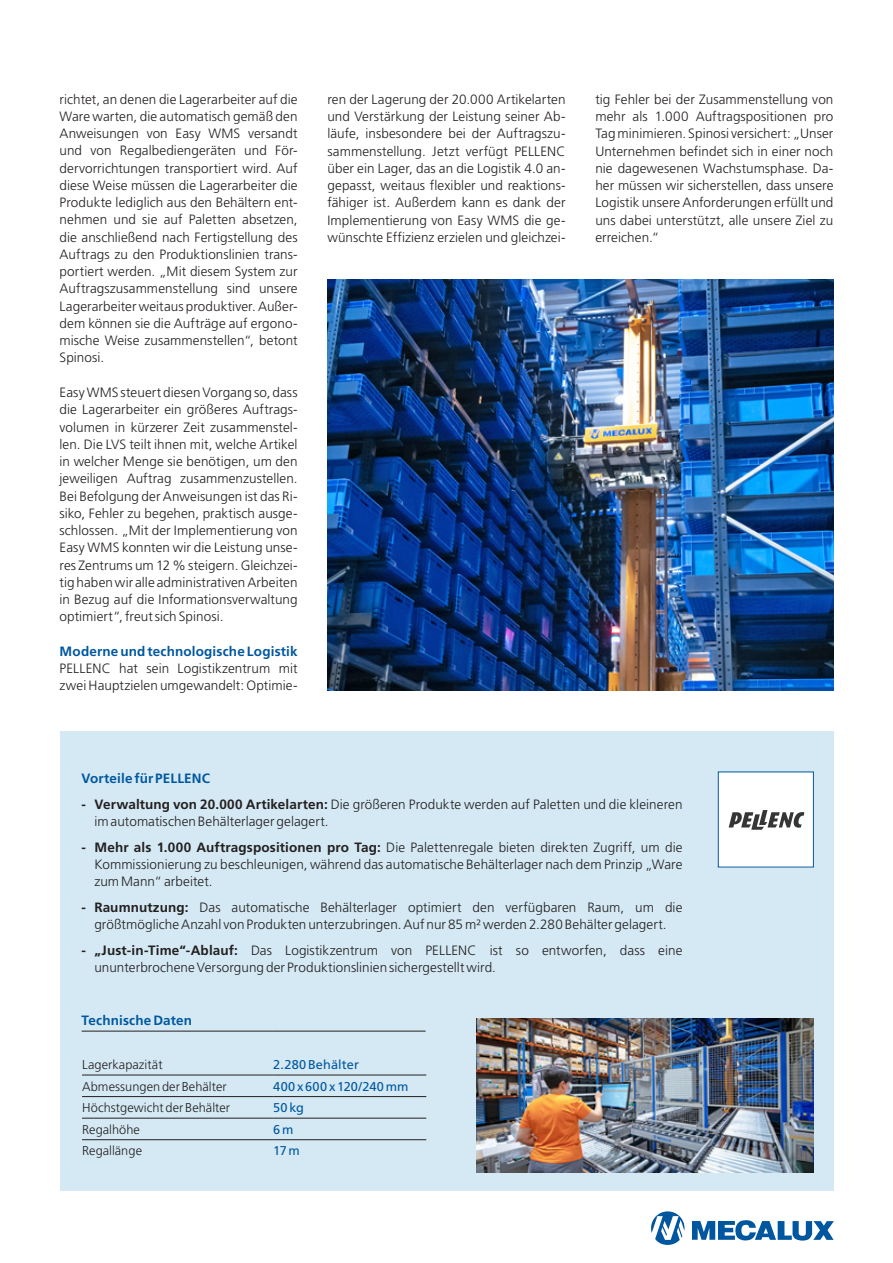
<style>
.page{position:relative;width:893px;height:1263px;background:#fff}
.page>*{position:absolute;margin:0;border:0;box-sizing:border-box;transform-origin:0 0}
.t1{font:300 13.5px/17.2px "Frutiger LT Std";letter-spacing:.005em;color:#231f20;text-align:justify}
.t2{font:700 13.5px "Frutiger LT Std";letter-spacing:.01em;color:#01579f}
.t3{font:300 12.75px "Frutiger LT Std";letter-spacing:.005em;color:#231f20}
.t4{font:12.75px "Frutiger LT Std";letter-spacing:.01em;color:#01579f}
.s1{font-weight:700}
</style>
<div class="page">
<img style="left:327px;top:280px;width:506px;height:410px">
<div style="left:60px;top:731px;width:773px;height:459px;background:#d4e9f3"></div>
<div style="left:718px;top:772px;width:95px;height:95px;background:#fff"></div>
<img style="left:728px;top:810px;width:77px;height:20px">
<div style="left:718px;top:772px;width:96px;height:95px;border:1px solid #01579f"></div>
<hr style="left:82px;top:1031px;width:190px;height:1px;background:#231f20">
<hr style="left:272px;top:1031px;width:154px;height:1px;background:#231f20">
<hr style="left:82px;top:1075px;width:191px;height:1px;background:#231f20">
<hr style="left:273px;top:1075px;width:153px;height:1px;background:#231f20">
<hr style="left:82px;top:1096px;width:191px;height:1px;background:#231f20">
<hr style="left:273px;top:1096px;width:153px;height:1px;background:#231f20">
<hr style="left:82px;top:1118px;width:191px;height:1px;background:#231f20">
<hr style="left:273px;top:1118px;width:153px;height:1px;background:#231f20">
<hr style="left:82px;top:1139px;width:191px;height:1px;background:#231f20">
<hr style="left:273px;top:1139px;width:153px;height:1px;background:#231f20">
<img style="left:476px;top:1018px;width:338px;height:154px">
<svg style="left:651px;top:1211px;width:33px;height:34px"></svg>
<svg style="left:692px;top:1220px;width:142px;height:21px"></svg>
<p class="t1" style="left:60px;top:91px;width:240px">richtet, an denen die Lagerarbeiter auf die Ware warten, die automatisch gemäß den Anweisungen von Easy WMS versandt und von Regalbediengeräten und För&shy;dervorrichtungen transportiert wird. Auf diese Weise müssen die Lagerarbeiter die Produkte lediglich aus den Behältern ent&shy;nehmen und sie auf Paletten absetzen, die anschließend nach Fertigstellung des Auftrags zu den Produktionslinien trans&shy;portiert werden. „Mit diesem System zur Auftragszusammenstellung sind unsere Lagerarbeiter weitaus produktiver. Außer&shy;dem können sie die Aufträge auf ergono&shy;mische Weise zusammenstellen“, betont Spinosi.</p>
<p class="t1" style="left:60px;top:384px;width:240px">Easy WMS steuert diesen Vorgang so, dass die Lagerarbeiter ein größeres Auftrags&shy;volumen in kürzerer Zeit zusammenstel&shy;len. Die LVS teilt ihnen mit, welche Artikel in welcher Menge sie benötigen, um den jeweiligen Auftrag zusammenzustellen.<br>Bei Befolgung der Anweisungen ist das Ri&shy;siko, Fehler zu begehen, praktisch ausge&shy;schlossen. „Mit der Implementierung von Easy WMS konnten wir die Leistung unse&shy;res Zentrums um 12 % steigern. Gleichzei&shy;tig haben wir alle administrativen Arbeiten in Bezug auf die Informationsverwaltung optimiert“, freut sich Spinosi.</p>
<p class="t2" style="left:60px;top:643px;width:240px">Moderne und technologische Logistik</p>
<p class="t1" style="left:60px;top:660px;width:240px">PELLENC hat sein Logistikzentrum mit zwei Hauptzielen umgewandelt: Optimie-</p>
<p class="t1" style="left:327px;top:91px;width:240px">ren der Lagerung der 20.000 Artikelarten und Verstärkung der Leistung seiner Ab&shy;läufe, insbesondere bei der Auftragszu&shy;sammenstellung. Jetzt verfügt PELLENC über ein Lager, das an die Logistik 4.0 an&shy;gepasst, weitaus flexibler und reaktions&shy;fähiger ist. Außerdem kann es dank der Implementierung von Easy WMS die ge&shy;wünschte Effizienz erzielen und gleichzei-</p>
<p class="t1" style="left:595px;top:91px;width:240px">tig Fehler bei der Zusammenstellung von mehr als 1.000 Auftragspositionen pro Tag minimieren. Spinosi versichert: „Unser Unternehmen befindet sich in einer noch nie dagewesenen Wachstumsphase. Da&shy;her müssen wir sicherstellen, dass unsere Logistik unsere Anforderungen erfüllt und uns dabei unterstützt, alle unsere Ziel zu erreichen.“</p>
<p class="t2" style="left:82px;top:770px;width:130px">Vorteile für PELLENC</p>
<p class="t1" style="left:94px;top:795px;width:590px;text-indent:-13px"><span class="s1">- Verwaltung von 20.000 Artikelarten:</span> Die größeren Produkte werden auf Paletten und die kleineren im automatischen Behälterlager gelagert.</p>
<p class="t1" style="left:94px;top:838px;width:590px;text-indent:-13px"><span class="s1">- Mehr als 1.000 Auftragspositionen pro Tag:</span> Die Palettenregale bieten direkten Zugriff, um die Kommissionierung zu beschleunigen, während das automatische Behälterlager nach dem Prinzip „Ware zum Mann“ arbeitet.</p>
<p class="t1" style="left:82px;top:899px;width:602px;text-align:center"><span class="s1">- Raumnutzung:</span> Das automatische Behälterlager optimiert den verfügbaren Raum, um die größtmögliche Anzahl von Produkten unterzubringen. Auf nur 85 m² werden 2.280 Behälter gelagert.</p>
<p class="t1" style="left:94px;top:942px;width:590px;text-indent:-13px"><span class="s1">- „Just-in-Time“-Ablauf:</span> Das Logistikzentrum von PELLENC ist so entworfen, dass eine ununterbrochene Versorgung der Produktionslinien sichergestellt wird.</p>
<p class="t2" style="left:82px;top:1012px;width:112px">Technische Daten</p>
<p class="t3" style="left:82px;top:1057px;width:82px">Lagerkapazität</p>
<p class="t4" style="left:273px;top:1057px;width:87px">2.280 Behälter</p>
<p class="t3" style="left:82px;top:1079px;width:146px">Abmessungen der Behälter</p>
<p class="t4" style="left:273px;top:1079px;width:137px">400 x 600 x 120/240 mm</p>
<p class="t3" style="left:82px;top:1100px;width:150px">Höchstgewicht der Behälter</p>
<p class="t4" style="left:273px;top:1100px;width:32px">50 kg</p>
<p class="t3" style="left:82px;top:1122px;width:59px">Regalhöhe</p>
<p class="t4" style="left:273px;top:1122px;width:22px">6 m</p>
<p class="t3" style="left:82px;top:1144px;width:62px">Regallänge</p>
<p class="t4" style="left:273px;top:1143px;width:28px">17 m</p>
</div>
